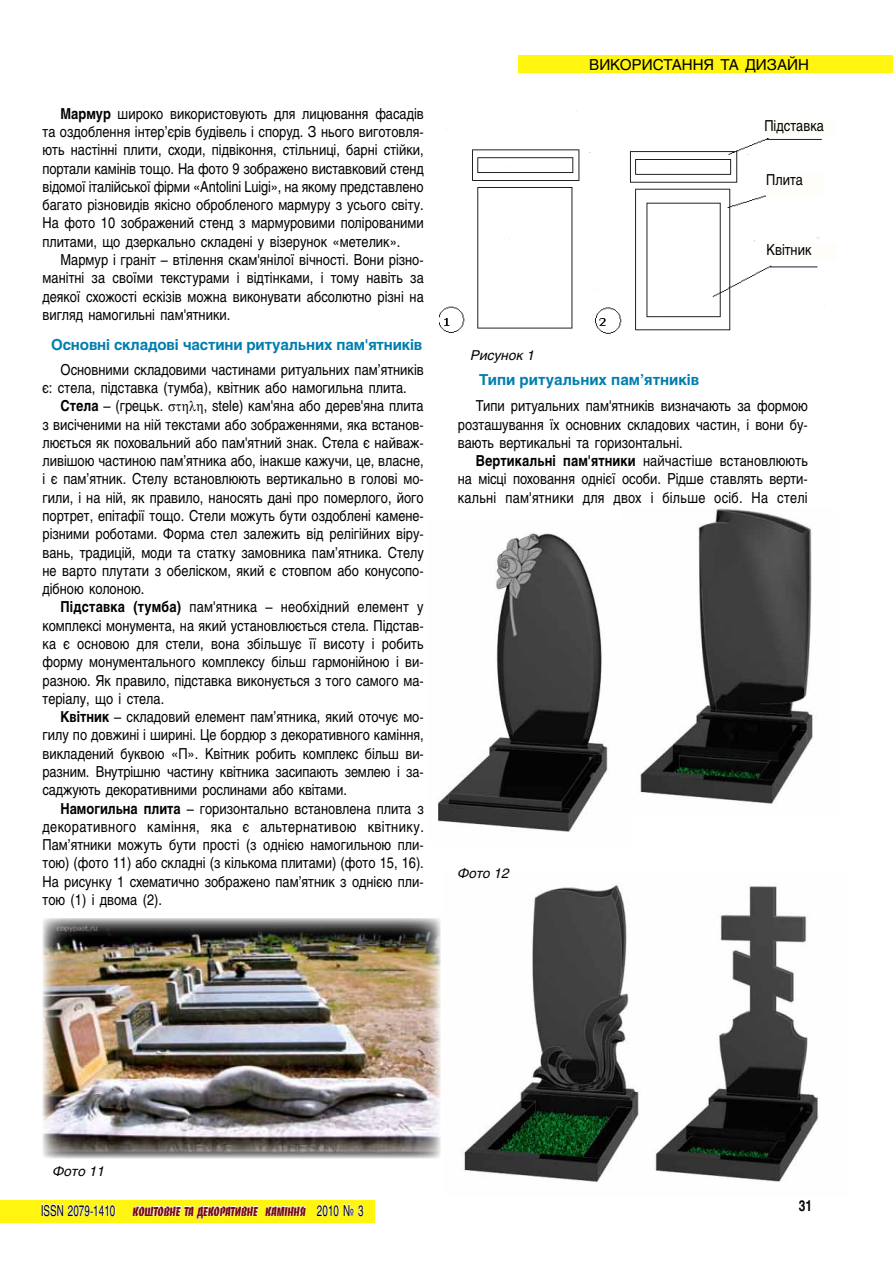
<style>
.page{position:relative;width:893px;height:1263px;background:#fff}
.page>*{position:absolute;margin:0;border:0;box-sizing:border-box;transform-origin:0 0}
.t1{font:15px/18.3px "Helios";color:#000;text-align:justify;scale:.85 1}
.t2{font:700 15px "Helios";letter-spacing:-.01em;color:#007eaf}
.t3{font:15px "Helios";color:#000}
.t4{font:700 15px "Helios";color:#000;scale:.8 1}
.t5{font:13.5px "Banco Heavy C";color:#780b0f;scale:.8 1}
.t6{font:italic 13.5px "Helios";color:#030102}
.t7{font:italic 13.5px "Helios";color:#040101}
.s1{font-weight:700}
.s2{font-family:"Helios";font-size:15px;color:#000}
</style>
<div class="page">
<div style="left:0;top:1200px;width:374px;height:23px;background:#fff50f"></div>
<svg style="left:132px;top:1205px;width:127px;height:14px"></svg>
<svg style="left:265px;top:1205px;width:41px;height:11px"></svg>
<svg style="left:316px;top:1204px;width:48px;height:12px"></svg>
<svg style="left:42px;top:1204px;width:74px;height:12px"></svg>
<div style="left:519px;top:55px;width:374px;height:17px;background:#fff50f"></div>
<img style="left:440px;top:138px;width:382px;height:196px">
<img style="left:43px;top:918px;width:398px;height:240px">
<img style="left:438px;top:532px;width:170px;height:300px">
<img style="left:640px;top:508px;width:173px;height:296px">
<img style="left:464px;top:885px;width:176px;height:298px">
<img style="left:655px;top:886px;width:163px;height:296px">
<div style="left:764px;top:120px;width:70px;height:16px;background:#fefdfa"></div>
<div style="left:766px;top:173px;width:57px;height:25px;background:#fefdfa"></div>
<div style="left:766px;top:243px;width:71px;height:17px;background:#fefdfa"></div>
<p class="t1" style="left:43px;top:104px;width:450px;text-indent:18px"><span class="s1">Мармур</span> широко використовують для лицювання фасадів та оздоблення інтер’єрів будівель і споруд. З нього виготовля&shy;ють настінні плити, сходи, підвіконня, стільниці, барні стійки, портали камінів тощо. На фото 9 зображено виставковий стенд відомої італійської фірми «Antolini Luigi», на якому представлено багато різновидів якісно обробленого мармуру з усього світу.<br>На фото 10 зображений стенд з мармуровими полірованими плитами, що дзеркально складені у візерунок «метелик».</p>
<p class="t1" style="left:43px;top:250px;width:450px;text-indent:18px">Мармур і граніт – втілення скам'янілої вічності. Вони різно&shy;манітні за своїми текстурами і відтінками, і тому навіть за деякої схожості ескізів можна виконувати абсолютно різні на вигляд намогильні пам'ятники.</p>
<p class="t2" style="left:51px;top:336px;width:373px">Основні складові частини ритуальних пам'ятників</p>
<p class="t1" style="left:61px;top:360px;width:429px">Основними складовими частинами ритуальних пам’ятників</p>
<p class="t1" style="left:43px;top:378px;width:430px">є: стела, підставка (тумба), квітник або намогильна плита.</p>
<p class="t1" style="left:61px;top:397px;width:122px"><span class="s1">Стела</span> – (грецьк.</p>
<p class="t1" style="left:43px;top:397px;width:450px;text-indent:161px">, stеlе) кам'яна або дерев'яна плита з висіченими на ній текстами або зображеннями, яка встанов&shy;люється як поховальний або пам'ятний знак. Стела є найваж&shy;ливішою частиною пам’ятника або, інакше кажучи, це, власне, і є пам’ятник. Стелу встановлюють вертикально в голові мо&shy;гили, і на ній, як правило, наносять дані про померлого, його портрет, епітафії тощо. Стели можуть бути оздоблені камене&shy;різними роботами. Форма стел залежить від релігійних віру&shy;вань, традицій, моди та статку замовника пам’ятника. Стелу не варто плутати з обеліском, який є стовпом або конусопо&shy;дібною колоною.</p>
<p class="t1" style="left:43px;top:598px;width:450px;text-indent:18px"><span class="s1">Підставка (тумба)</span> пам'ятника – необхідний елемент у комплексі монумента, на який установлюється стела. Підстав&shy;ка є основою для стели, вона збільшує її висоту і робить форму монументального комплексу більш гармонійною і ви&shy;разною. Як правило, підставка виконується з того самого ма&shy;теріалу, що і стела.</p>
<p class="t1" style="left:43px;top:707px;width:450px;text-indent:18px"><span class="s1">Квітник</span> – складовий елемент пам’ятника, який оточує мо&shy;гилу по довжині і ширині. Це бордюр з декоративного каміння, викладений буквою «П». Квітник робить комплекс більш ви&shy;разним. Внутрішню частину квітника засипають землею і за&shy;саджують декоративними рослинами або квітами.</p>
<p class="t1" style="left:43px;top:799px;width:450px;text-indent:18px"><span class="s1">Намогильна плита</span> – горизонтально встановлена плита з декоративного каміння, яка є альтернативою квітнику.<br>Пам’ятники можуть бути прості (з однією намогильною пли&shy;тою) (фото 11) або складні (з кількома плитами) (фото 15, 16).<br>На рисунку 1 схематично зображено пам’ятник з однією пли&shy;тою (1) і двома (2).</p>
<p class="t3" style="left:589px;top:55px;width:221px">ВИКОРИСТАННЯ ТА ДИЗАЙН</p>
<p class="t1" style="left:764px;top:117px;width:72px">Підставка</p>
<p class="t1" style="left:766px;top:170px;width:45px">Плита</p>
<p class="t6" style="left:471px;top:347px;width:65px">Рисунок 1</p>
<p class="t1" style="left:766px;top:240px;width:54px">Квітник</p>
<p class="t2" style="left:475px;top:370px;width:226px">Типи ритуальних пам’ятників</p>
<p class="t1" style="left:458px;top:397px;width:413px;text-indent:18px">Типи ритуальних пам'ятників визначають за формою розташування їх основних складових частин, і вони бу&shy;вають вертикальні та горизонтальні.</p>
<p class="t1" style="left:458px;top:451px;width:413px;text-indent:18px"><span class="s1">Вертикальні пам'ятники</span> найчастіше встановлюють на місці поховання однієї особи. Рідше ставлять верти&shy;кальні пам'ятники для двох і більше осіб. На стелі</p>
<p class="t7" style="left:458px;top:865px;width:53px">Фото 12</p>
<p class="t6" style="left:53px;top:1163px;width:53px">Фото 11</p>
<p class="t5" style="left:41px;top:1203px;width:405px"><span class="s2">ISSN 2079-1410</span> коштовне та декоративне каміння <span class="s2">2010 № 3</span></p>
<p class="t4" style="left:799px;top:1197px;width:18px">31</p>
</div>
